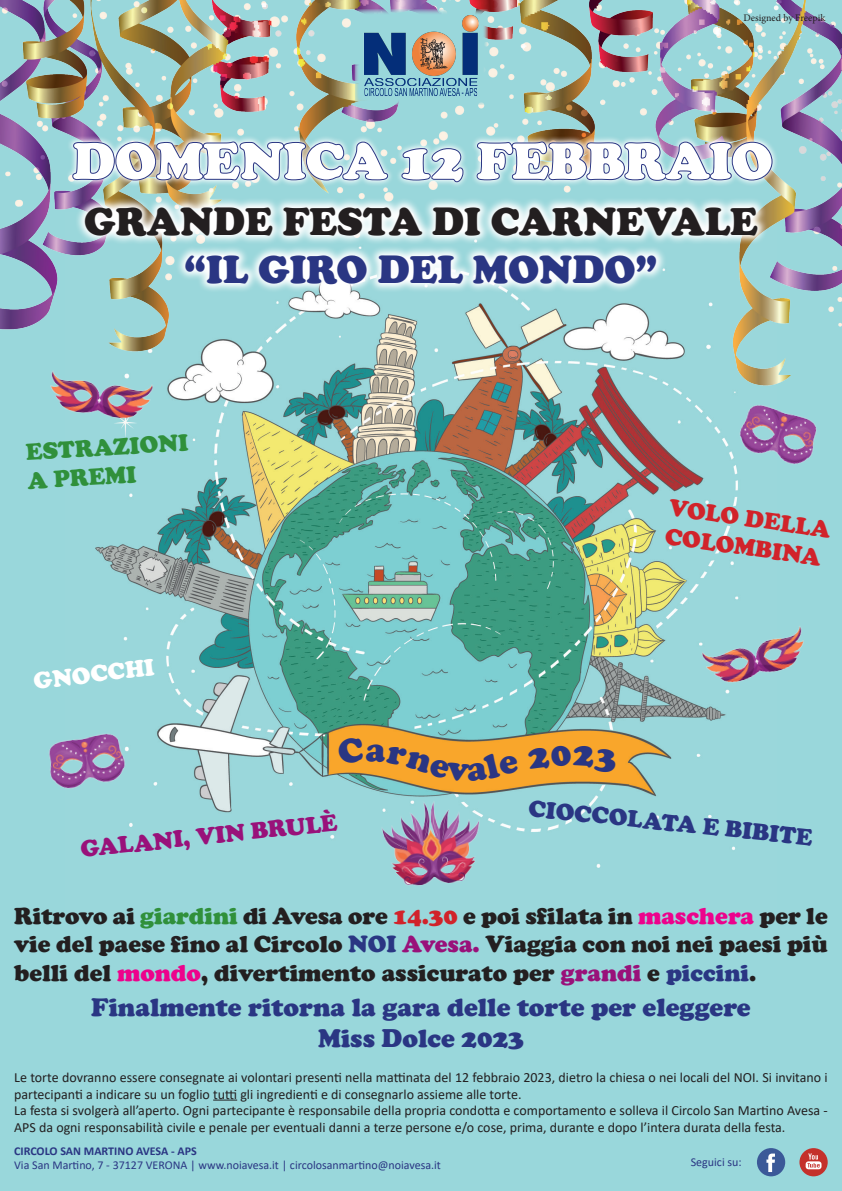
<style>
.page{position:relative;width:842px;height:1191px;background:#99d7db}
.page>*{position:absolute;margin:0;border:0;box-sizing:border-box;transform-origin:0 0}
.t1{font:900 53px "Cooper";color:#fff}
.t2{font:900 40px "Cooper";color:#231f20}
.t3{font:900 40px "Cooper";color:#2a3683}
.t4{font:900 26px "Cooper";color:#2a3683}
.t5{font:900 24px/28.8px "Cooper";color:#231f20;text-align:justify}
.t6{font:900 24px "Cooper";color:#d1232a}
.t7{font:900 24px "Cooper";color:#2a3683}
.t8{font:900 24px "Cooper";color:#30903b}
.t9{font:900 24px "Cooper";color:#99117a}
.t10{font:900 24px "Cooper";color:#fff}
.t11{font:14px/16.8px "Calibri";color:#231f20}
.t12{font:12px "Calibri";color:#2a3683}
.t13{font:700 12px "Calibri";color:#2a3683}
.t14{font:10px "Minion Pro";color:#231f20}
.s1{color:#30903b}
.s2{color:#d1232a}
.s3{color:#ed028c}
.s4{color:#2a3683}
.s5{color:#99117a}
</style>
<div class="page">
<img style="left:0;top:0;width:841px;height:868px">
<div style="left:355px;top:10px;width:133px;height:95px;background:#99d7db"></div>
<img style="left:364px;top:15px;width:115px;height:81px">
<div style="left:799px;top:1148px;width:29px;height:28px;background:#c4302b;border-radius:50%"></div>
<svg style="left:806px;top:1153px;width:15px;height:16px"></svg>
<div style="left:757px;top:1148px;width:28px;height:28px;background:#3b5998;border-radius:50%"></div>
<svg style="left:766px;top:1153px;width:9px;height:19px"></svg>
<svg style="left:66px;top:135px;width:712px;height:53px"></svg>
<svg style="left:71px;top:140px;width:318px;height:42px;background:#b9c5d4"></svg>
<svg style="left:400px;top:147px;width:65px;height:37px;background:#b5c8d9"></svg>
<svg style="left:476px;top:140px;width:297px;height:42px;background:#bac3d4"></svg>
<svg style="left:74px;top:197px;width:694px;height:97px"></svg>
<img style="left:370px;top:792px;width:122px;height:94px">
<svg style="left:213px;top:1099px;width:24px;height:1px"></svg>
<img style="left:43px;top:729px;width:88px;height:64px">
<img style="left:732px;top:398px;width:92px;height:73px">
<img style="left:697px;top:622px;width:119px;height:70px">
<img style="left:43px;top:368px;width:116px;height:57px">
<svg style="left:337px;top:737px;width:182px;height:45px;background:#eca534"></svg>
<div style="left:527px;top:746px;width:91px;height:28px;background:#f9a62b"></div>
<p class="t14" style="left:743px;top:12px;width:83px">Designed by Freepik</p>
<p class="t1" style="left:73px;top:130px;width:702px">DOMENICA 12 FEBBRAIO</p>
<p class="t2" style="left:84px;top:198px;width:675px">GRANDE FESTA DI CARNEVALE</p>
<p class="t3" style="left:184px;top:246px;width:475px">“IL GIRO DEL MONDO”</p>
<p class="t8" style="left:25px;top:439px;width:164px;rotate:-4deg">ESTRAZIONI</p>
<p class="t8" style="left:27px;top:467px;width:110px;rotate:-4deg">A PREMI</p>
<p class="t10" style="left:32px;top:667px;width:123px;rotate:-7deg">GNOCCHI</p>
<p class="t9" style="left:79px;top:835px;width:259px;rotate:-6deg">GALANI, VIN BRULÈ</p>
<p class="t6" style="left:671px;top:493px;width:165px;rotate:8deg">VOLO DELLA</p>
<p class="t6" style="left:667px;top:522px;width:159px;rotate:8deg">COLOMBINA</p>
<p class="t7" style="left:530px;top:793px;width:287px;rotate:6deg">CIOCCOLATA E BIBITE</p>
<p class="t5" style="left:14px;top:901px;width:815px">Ritrovo ai <span class="s1">giardini</span> di Avesa ore <span class="s2">14.30</span> e poi sfilata in <span class="s3">maschera</span> per le vie del paese fino al Circolo <span class="s4">NOI</span> <span class="s5">Avesa.</span> Viaggia con noi nei paesi più belli del <span class="s3">mondo</span>, divertimento assicurato per <span class="s5">grandi</span> e <span class="s4">piccini</span>.</p>
<p class="t4" style="left:91px;top:991px;width:661px">Finalmente ritorna la gara delle torte per eleggere</p>
<p class="t4" style="left:318px;top:1023px;width:207px">Miss Dolce 2023</p>
<p class="t11" style="left:14px;top:1068px;width:815px">Le torte dovranno essere consegnate ai volontari presenti nella mattinata del 12 febbraio 2023, dietro la chiesa o nei locali del NOI. Si invitano i partecipanti a indicare su un foglio tutti gli ingredienti e di consegnarlo assieme alle torte.</p>
<p class="t11" style="left:14px;top:1101px;width:815px">La festa si svolgerà all’aperto. Ogni partecipante è responsabile della propria condotta e comportamento e solleva il Circolo San Martino Avesa -<br>APS da ogni responsabilità civile e penale per eventuali danni a terze persone e/o cose, prima, durante e dopo l’intera durata della festa.</p>
<p class="t13" style="left:14px;top:1142px;width:184px">CIRCOLO SAN MARTINO AVESA - APS</p>
<p class="t12" style="left:14px;top:1156px;width:428px">Via San Martino, 7 - 37127 VERONA | www.noiavesa.it | circolosanmartino@noiavesa.it</p>
<p class="t12" style="left:691px;top:1153px;width:52px">Seguici su:</p>
</div>
